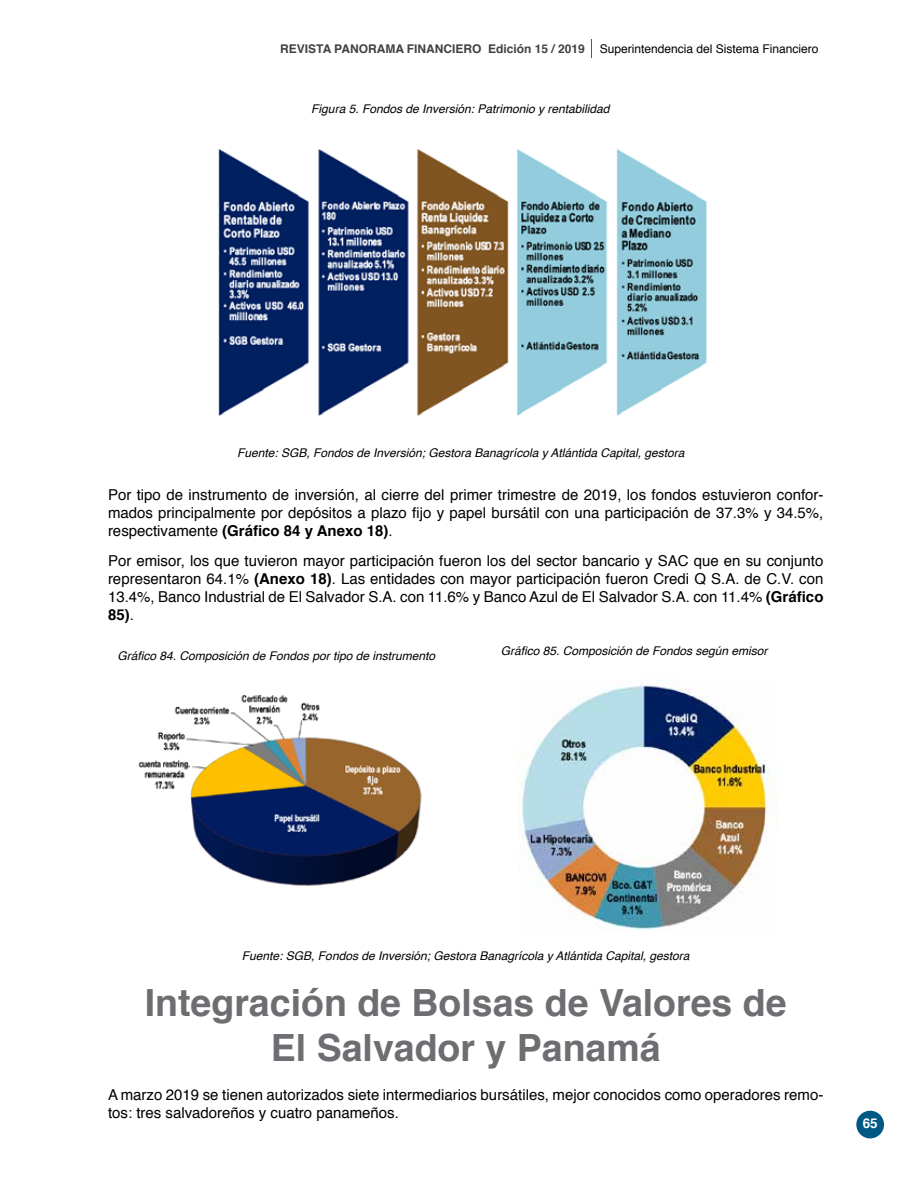
<style>
.page{position:relative;width:918px;height:1188px;background:#fff}
.page>*{position:absolute;margin:0;border:0;box-sizing:border-box;transform-origin:0 0}
.t1{font:700 37.5px/45px "Helvetica";color:#6d6e71;text-align:center}
.t2{font:15px/18px "Helvetica";color:#000;text-align:justify}
.t3{font:700 13.5px "Helvetica";color:#fff}
.t4{font:italic 12px "Helvetica";color:#000}
.t5{font:700 12px "Helvetica";color:#414042}
.s1{font-weight:400;color:#000}
.s2{font-weight:700}
</style>
<div class="page">
<div style="left:856px;top:1111px;width:28px;height:27px;background:#005884;border-radius:50%"></div>
<svg style="left:591px;top:39px;width:1px;height:18px"></svg>
<img style="left:218px;top:149px;width:489px;height:268px">
<img style="left:138px;top:694px;width:284px;height:192px">
<img style="left:519px;top:679px;width:258px;height:251px">
<p class="t5" style="left:280px;top:39px;width:540px">REVISTA PANORAMA FINANCIERO Edición 15 / 2019 <span class="s1">Superintendencia del Sistema Financiero</span></p>
<p class="t4" style="left:311px;top:99px;width:300px">Figura 5. Fondos de Inversión: Patrimonio y rentabilidad</p>
<p class="t4" style="left:237px;top:443px;width:449px">Fuente: SGB, Fondos de Inversión; Gestora Banagrícola y Atlántida Capital, gestora</p>
<p class="t2" style="left:108px;top:486px;width:717px">Por tipo de instrumento de inversión, al cierre del primer trimestre de 2019, los fondos estuvieron confor&shy;mados principalmente por depósitos a plazo fijo y papel bursátil con una participación de 37.3% y 34.5%, respectivamente <span class="s2">(Gráfico 84 y Anexo 18)</span>.</p>
<p class="t2" style="left:108px;top:553px;width:717px">Por emisor, los que tuvieron mayor participación fueron los del sector bancario y SAC que en su conjunto representaron 64.1% <span class="s2">(Anexo 18)</span>. Las entidades con mayor participación fueron Credi Q S.A. de C.V. con 13.4%, Banco Industrial de El Salvador S.A. con 11.6% y Banco Azul de El Salvador S.A. con 11.4% <span class="s2">(Gráfico 85)</span>.</p>
<p class="t4" style="left:118px;top:646px;width:319px">Gráfico 84. Composición de Fondos por tipo de instrumento</p>
<p class="t4" style="left:501px;top:642px;width:268px">Gráfico 85. Composición de Fondos según emisor</p>
<p class="t4" style="left:242px;top:947px;width:449px">Fuente: SGB, Fondos de Inversión; Gestora Banagrícola y Atlántida Capital, gestora</p>
<h1 class="t1" style="left:145px;top:981px;width:643px">Integración de Bolsas de Valores de<br>El Salvador y Panamá</h1>
<p class="t2" style="left:108px;top:1086px;width:717px">A marzo 2019 se tienen autorizados siete intermediarios bursátiles, mejor conocidos como operadores remo&shy;tos: tres salvadoreños y cuatro panameños.</p>
<p class="t3" style="left:863px;top:1113px;width:17px">65</p>
</div>
